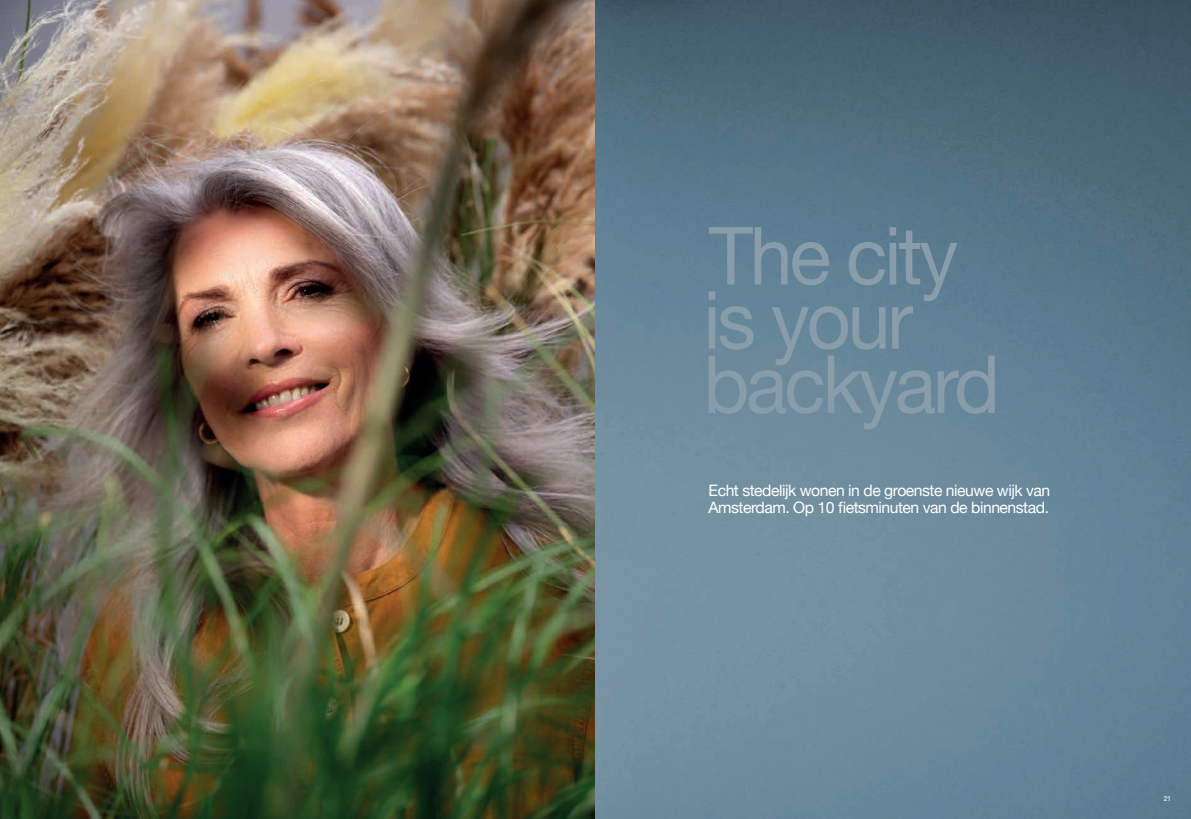
<style>
.page{position:relative;width:1191px;height:819px;background:#fff}
.page>*{position:absolute;margin:0;border:0;box-sizing:border-box;transform-origin:0 0}
.t1{font:80.24px/64.1px "Helvetica Neue";letter-spacing:-.04em;color:#899caa;scale:.96 1}
.t2{font:15.75px/16.6px "Helvetica Neue";letter-spacing:-.03em;color:#fff}
.t3{font:7px "Helvetica Neue";color:#fff}
</style>
<div class="page">
<img style="left:0;top:0;width:1191px;height:819px">
<h1 class="t1" style="left:703px;top:228px;width:310px">The city is your backyard</h1>
<p class="t2" style="left:708px;top:483px;width:343px">Echt stedelijk wonen in de groenste nieuwe wijk van<br>Amsterdam. Op 10 fietsminuten van de binnenstad.</p>
<p class="t3" style="left:1163px;top:793px;width:9px">21</p>
</div>
